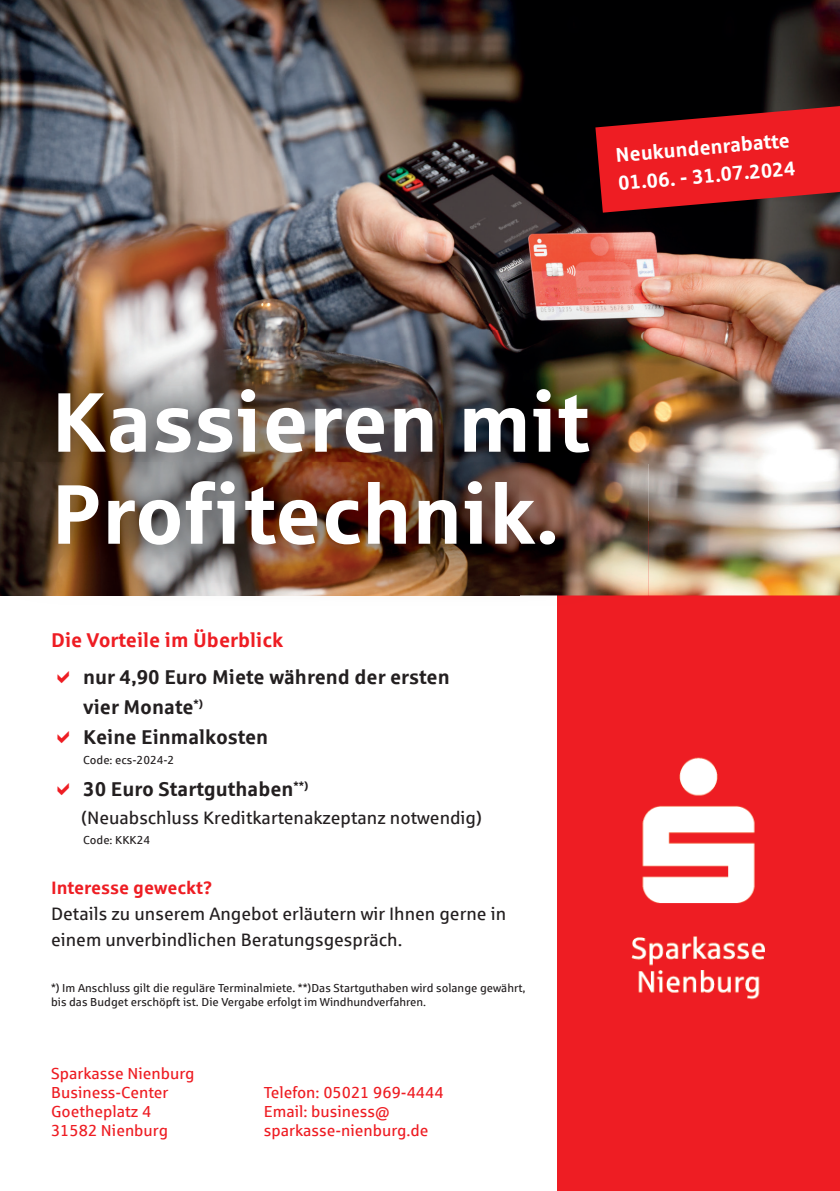
<style>
.page{position:relative;width:840px;height:1191px;background:#fff}
.page>*{position:absolute;margin:0;border:0;box-sizing:border-box;transform-origin:0 0}
.t1{font:700 84px/92px "Sparkasse Rg";color:#fff}
.t2{font:700 20px/30px "Sparkasse Rg";color:#231f20}
.t3{font:700 20px/28px "Sparkasse Rg";color:#fff}
.t4{font:700 20px "Sparkasse Rg";color:#ee1d23}
.t5{font:18px/26px "Sparkasse Rg";color:#231f20}
.t6{font:700 18px "Sparkasse Rg";color:#ee1d23}
.t7{font:16px/19.2px "Sparkasse Rg";color:#ee1d23}
.t8{font:11.6px/14px "Sparkasse Rg";color:#231f20}
</style>
<div class="page">
<div style="left:557px;top:522px;width:282px;height:669px;background:#ee1d23"></div>
<img style="left:0;top:0;width:839px;height:595px">
<svg style="left:595px;top:106px;width:244px;height:107px;background:#bf1a1f"></svg>
<img style="left:0;top:330px;width:648px;height:266px">
<img style="left:631px;top:757px;width:134px;height:243px">
<h2 class="t3" style="left:614px;top:141px;width:179px;rotate:-5deg">Neukundenrabatte<br>01.06. - 31.07.2024</h2>
<h1 class="t1" style="left:51px;top:373px;width:540px">Kassieren mit<br>Profitechnik.</h1>
<h2 class="t4" style="left:51px;top:627px;width:233px">Die Vorteile im Überblick</h2>
<h2 class="t2" style="left:83px;top:661px;width:368px">nur 4,90 Euro Miete während der ersten vier Monate<sup>*)<br></sup>Keine Einmalkosten</h2>
<p class="t8" style="left:83px;top:753px;width:93px">Code: ecs-2024-2</p>
<h2 class="t2" style="left:83px;top:773px;width:227px">30 Euro Startguthaben<sup>**)</sup></h2>
<h3 class="t5" style="left:81px;top:804px;width:402px">(Neuabschluss Kreditkartenakzeptanz notwendig)</h3>
<p class="t8" style="left:83px;top:833px;width:68px">Code: KKK24</p>
<h3 class="t6" style="left:51px;top:876px;width:163px">Interesse geweckt?</h3>
<h3 class="t5" style="left:51px;top:900px;width:456px">Details zu unserem Angebot erläutern wir Ihnen gerne in einem unverbindlichen Beratungsgespräch.</h3>
<p class="t8" style="left:51px;top:980px;width:475px">*) Im Anschluss gilt die reguläre Terminalmiete. **)Das Startguthaben wird solange gewährt, bis das Budget erschöpft ist. Die Vergabe erfolgt im Windhundverfahren.</p>
<h3 class="t7" style="left:51px;top:1063px;width:145px">Sparkasse Nienburg<br>Business-Center<br>Goetheplatz 4<br>31582 Nienburg</h3>
<h3 class="t7" style="left:263px;top:1082px;width:181px">Telefon: 05021 969-4444<br>Email: business@ sparkasse-nienburg.de</h3>
</div>
